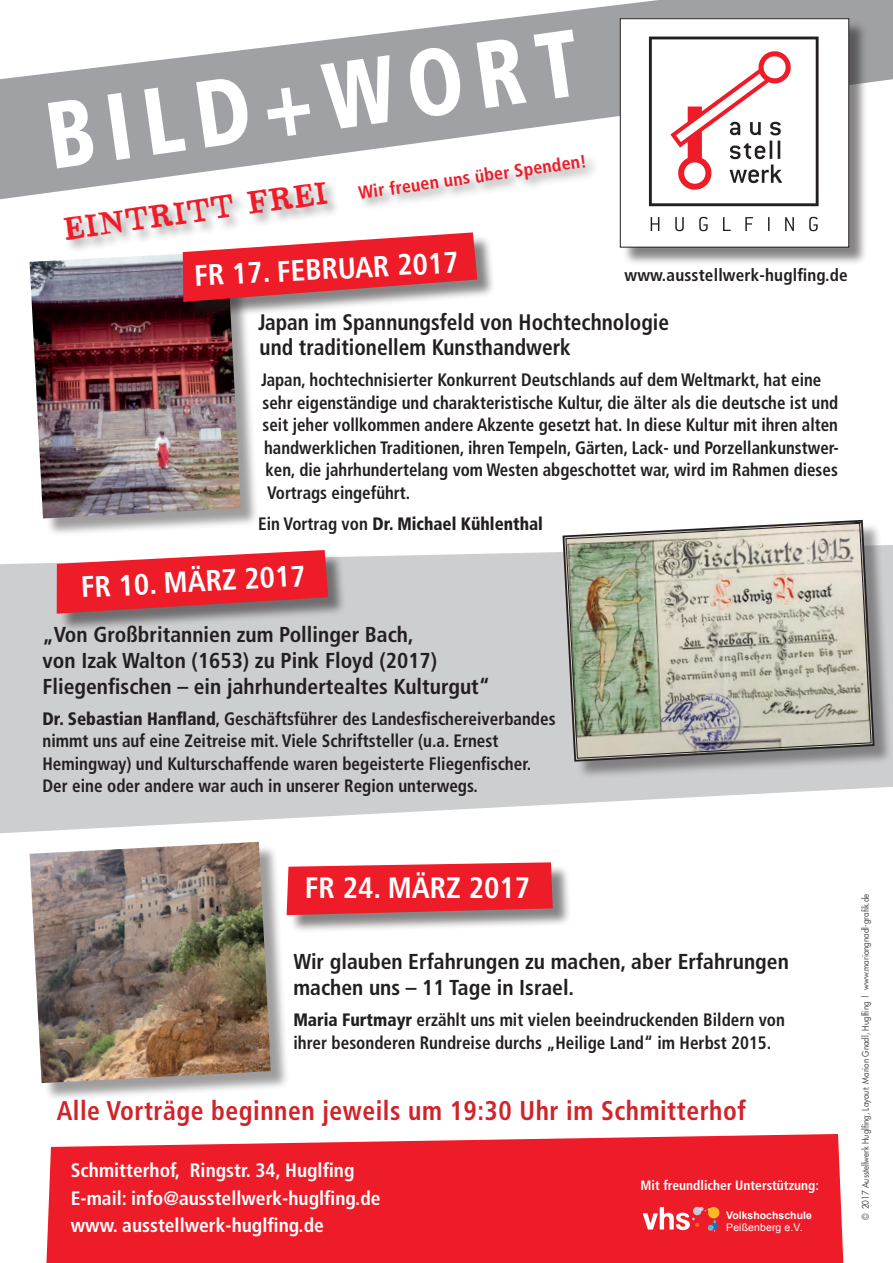
<style>
.page{position:relative;width:893px;height:1263px;background:#fff}
.page>*{position:absolute;margin:0;border:0;box-sizing:border-box;transform-origin:0 0}
.t1{font:900 condensed 94.5px "Frutiger";color:#fff;scale:.88 1}
.t2{font:700 condensed 29.55px "Frutiger";color:#fff}
.t3{font:700 condensed 27px "Frutiger";letter-spacing:.02em;color:#d1232a;scale:.95 1}
.t4{font:700 condensed 22.5px/25.5px "Frutiger";color:#231f20;scale:.95 1}
.t5{font:700 condensed 21.6px/26px "Frutiger";color:#231f20}
.t6{font:700 condensed 19.5px "Frutiger";color:#fff}
.t7{font:700 condensed 18px/22.5px "Frutiger";color:#231f20;scale:.94 1}
.t8{font:700 condensed 18px/22.5px "Frutiger";color:#231f20;scale:.95 1}
.t9{font:700 condensed 18px "Frutiger";color:#ee1c28}
.t10{font:900 condensed 18px "Frutiger";color:#231f20;scale:.94 1}
.t11{font:700 condensed 17.1px "Frutiger";letter-spacing:.01em;color:#231f20}
.t12{font:700 condensed 13.5px "Frutiger";color:#fff}
.L{font:700 10.5px "Arial";color:#fff}
.t13{font:10.5px "Arial";letter-spacing:.01em;color:#fff}
.t14{font:9px "Futura";color:#231f20;scale:.9 1}
.s1{font-family:"Bodoni Hand";font-weight:400;font-stretch:normal;font-size:31.5px}
.s2{font-weight:700}
.s3{font-weight:900}
</style>
<div class="page">
<svg style="left:0;top:552px;width:893px;height:281px;background:#d1d2d3"></svg>
<div style="left:46px;top:1134px;width:797px;height:129px;background:#ee1c28"></div>
<div style="left:565px;top:522px;width:328px;height:258px;background:#231f20;opacity:.44"></div>
<svg style="left:562px;top:519px;width:313px;height:310px"></svg>
<img style="left:565px;top:523px;width:307px;height:236px">
<div style="left:32px;top:844px;width:257px;height:258px;background:#231f20;opacity:.44"></div>
<img style="left:30px;top:842px;width:241px;height:241px">
<svg style="left:643px;top:1207px;width:76px;height:27px"></svg>
<div style="left:289px;top:865px;width:282px;height:68px;background:#231f20;opacity:.55"></div>
<svg style="left:287px;top:862px;width:266px;height:53px;background:#e82e38"></svg>
<svg style="left:0;top:0;width:893px;height:199px;fill:#a0a1a5"></svg>
<div style="left:62px;top:153px;width:537px;height:101px;background:#231f20;opacity:.44"></div>
<div style="left:622px;top:21px;width:245px;height:245px;background:#231f20;opacity:.55"></div>
<div style="left:620px;top:19px;width:229px;height:228px;background:#fff"></div>
<svg style="left:651px;top:217px;width:167px;height:14px"></svg>
<svg style="left:649px;top:37px;width:170px;height:169px"></svg>
<div style="left:620px;top:18px;width:229px;height:229px;border:1px solid #231f20"></div>
<div style="left:32px;top:254px;width:227px;height:283px;background:#231f20;opacity:.44"></div>
<img style="left:30px;top:251px;width:211px;height:267px">
<div style="left:185px;top:235px;width:310px;height:85px;background:#231f20;opacity:.55"></div>
<svg style="left:183px;top:232px;width:294px;height:70px"></svg>
<div style="left:59px;top:553px;width:287px;height:79px;background:#231f20;opacity:.55"></div>
<svg style="left:57px;top:550px;width:271px;height:64px;background:#e0414a"></svg>
<p class="t1" style="left:39px;top:80px;width:611px;rotate:-8deg">BILD+WORT</p>
<p class="t9" style="left:64px;top:223px;width:528px;rotate:-8deg"><span class="s1">EINTRITT FREI</span> Wir freuen uns über Spenden!</p>
<p class="t2" style="left:193px;top:258px;width:266px;rotate:-3deg">FR 17. FEBRUAR 2017</p>
<p class="t11" style="left:624px;top:265px;width:225px">www.ausstellwerk-huglfing.de</p>
<p class="t4" style="left:258px;top:309px;width:434px">Japan im Spannungsfeld von Hochtechnologie und traditionellem Kunsthandwerk</p>
<p class="t7" style="left:261px;top:369px;width:616px">Japan, hochtechnisierter Konkurrent Deutschlands auf dem Weltmarkt, hat eine sehr eigenständige und charakteristische Kultur, die älter als die deutsche ist und seit jeher vollkommen andere Akzente gesetzt hat. In diese Kultur mit ihren alten handwerklichen Traditionen, ihren Tempeln, Gärten, Lack- und Porzellankunstwer&shy;ken, die jahrhundertelang vom Westen abgeschottet war, wird im Rahmen dieses Vortrags eingeführt.</p>
<p class="t10" style="left:258px;top:513px;width:304px"><span class="s2">Ein Vortrag von</span> Dr. Michael Kühlenthal</p>
<p class="t2" style="left:80px;top:570px;width:227px;rotate:-3deg">FR 10. MÄRZ 2017</p>
<p class="t5" style="left:43px;top:622px;width:449px">„Von Großbritannien zum Pollinger Bach,<br>von Izak Walton (1653) zu Pink Floyd (2017)<br>Fliegenfischen – ein jahrhundertealtes Kulturgut“</p>
<p class="t8" style="left:43px;top:707px;width:542px"><span class="s3">Dr. Sebastian Hanfland</span>, Geschäftsführer des Landesfischereiverbandes nimmt uns auf eine Zeitreise mit. Viele Schriftsteller (u.a. Ernest Hemingway) und Kulturschaffende waren begeisterte Fliegenfischer.<br>Der eine oder andere war auch in unserer Region unterwegs.</p>
<p class="t2" style="left:305px;top:870px;width:227px">FR 24. MÄRZ 2017</p>
<p class="t5" style="left:293px;top:949px;width:497px">Wir glauben Erfahrungen zu machen, aber Erfahrungen machen uns – 11 Tage in Israel.</p>
<p class="t8" style="left:293px;top:1009px;width:519px"><span class="s3">Maria Furtmayr</span> erzählt uns mit vielen beeindruckenden Bildern von ihrer besonderen Rundreise durchs „Heilige Land“ im Herbst 2015.</p>
<p class="t3" style="left:57px;top:1094px;width:727px">Alle Vorträge beginnen jeweils um 19:30 Uhr im Schmitterhof</p>
<p class="t6" style="left:71px;top:1159px;width:285px">Schmitterhof, Ringstr. 34, Huglfing</p>
<p class="t6" style="left:71px;top:1186px;width:311px">E-mail: info@ausstellwerk-huglfing.de</p>
<p class="t6" style="left:71px;top:1214px;width:254px">www. ausstellwerk-huglfing.de</p>
<p class="t12" style="left:641px;top:1177px;width:180px">Mit freundlicher Unterstützung:</p>
<p class="L" style="left:726px;top:1208px;width:87px">Volkshochschule</p>
<p class="t13" style="left:726px;top:1220px;width:78px">Peißenberg e.V.</p>
<p class="t14" style="left:860px;top:1220px;width:364px;rotate:-90deg">© 2017 Ausstellwerk Huglfing, Layout: Marion Gnadl, Huglfing | www.mariongnadl-grafik.de</p>
</div>
